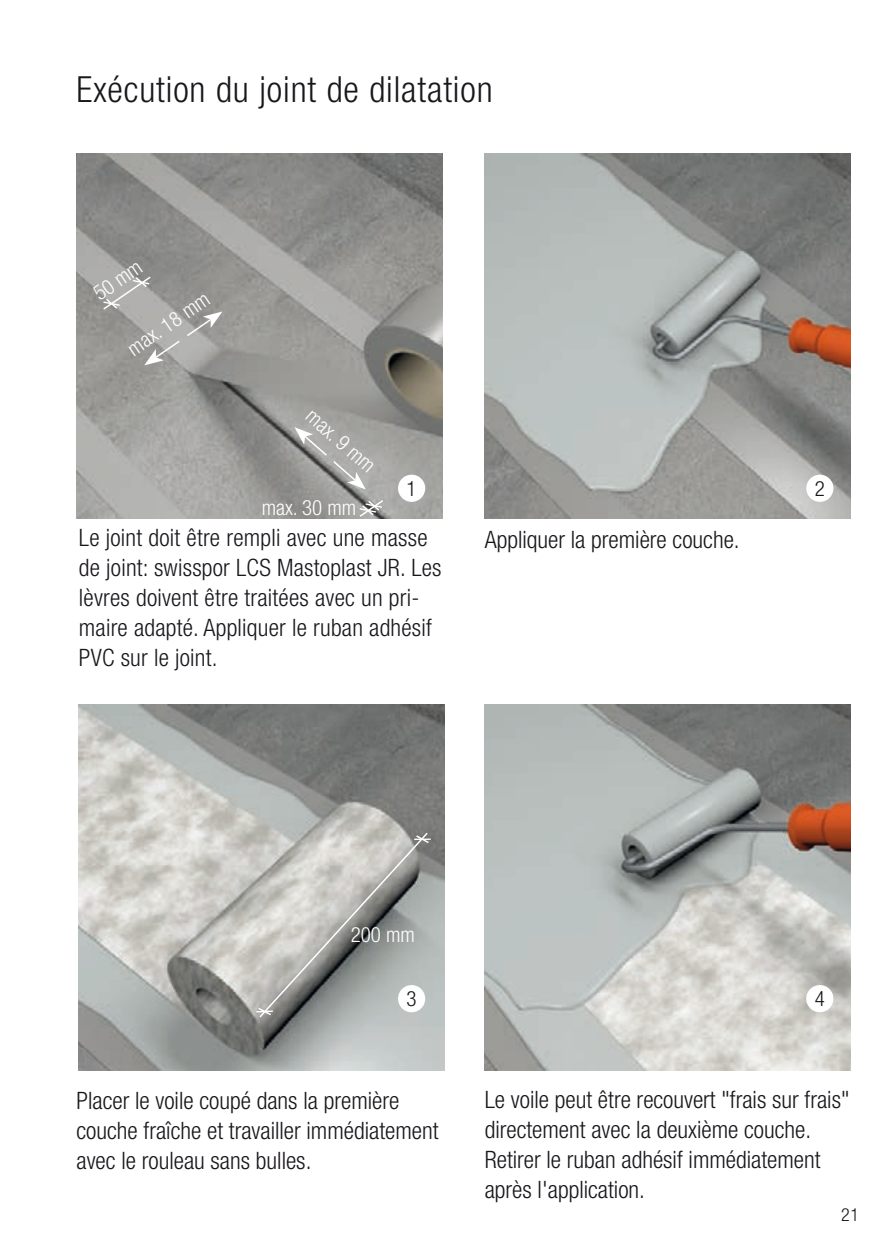
<style>
.page{position:relative;width:893px;height:1259px;background:#fff}
.page>*{position:absolute;margin:0;border:0;box-sizing:border-box;transform-origin:0 0}
.t1{font:300 condensed 36px "Helvetica Neue LT Std";letter-spacing:.025em;color:#1a171c}
.t2{font:300 condensed 24px/30px "Helvetica Neue LT Std";color:#1a171c}
.t3{font:300 condensed 21px "Helvetica Neue LT Std";color:#fff}
.t4{font:300 condensed 21px "Helvetica Neue LT Std";color:#1a171c}
.t5{font:300 condensed 18px "Helvetica Neue LT Std";color:#1a171c}
</style>
<div class="page">
<img style="left:77px;top:153px;width:365px;height:366px">
<img style="left:485px;top:153px;width:365px;height:366px">
<img style="left:79px;top:704px;width:366px;height:366px">
<img style="left:485px;top:704px;width:365px;height:366px">
<div style="left:398px;top:475px;width:27px;height:27px;background:#fff;border-radius:50%"></div>
<div style="left:806px;top:475px;width:27px;height:27px;background:#fff;border-radius:50%"></div>
<div style="left:806px;top:985px;width:27px;height:27px;background:#fff;border-radius:50%"></div>
<svg style="left:102px;top:275px;width:120px;height:90px"></svg>
<svg style="left:294px;top:427px;width:72px;height:62px"></svg>
<svg style="left:358px;top:498px;width:27px;height:20px"></svg>
<svg style="left:256px;top:831px;width:175px;height:188px"></svg>
<h1 class="t1" style="left:77px;top:69px;width:418px">Exécution du joint de dilatation</h1>
<p class="t3" style="left:89px;top:285px;width:55px;rotate:-34deg">50 mm</p>
<p class="t3" style="left:123px;top:340px;width:96px;rotate:-34deg">max. 18 mm</p>
<p class="t3" style="left:317px;top:404px;width:86px;rotate:41deg">max. 9 mm</p>
<p class="t3" style="left:262px;top:495px;width:96px">max. 30 mm</p>
<p class="t4" style="left:407px;top:476px;width:12px">1</p>
<p class="t4" style="left:815px;top:476px;width:12px">2</p>
<p class="t2" style="left:79px;top:522px;width:364px">Le joint doit être rempli avec une masse de joint: swisspor LCS Mastoplast JR. Les lèvres doivent être traitées avec un pri&shy;maire adapté. Appliquer le ruban adhésif PVC sur le joint.</p>
<p class="t2" style="left:485px;top:524px;width:256px">Appliquer la première couche.</p>
<p class="t3" style="left:351px;top:922px;width:66px">200 mm</p>
<p class="t4" style="left:407px;top:986px;width:12px">3</p>
<p class="t4" style="left:815px;top:986px;width:12px">4</p>
<p class="t2" style="left:77px;top:1085px;width:364px">Placer le voile coupé dans la première couche fraîche et travailler immédiatement avec le rouleau sans bulles.</p>
<p class="t2" style="left:485px;top:1084px;width:366px">Le voile peut être recouvert "frais sur frais" directement avec la deuxième couche.<br>Retirer le ruban adhésif immédiatement après l'application.</p>
<p class="t5" style="left:841px;top:1204px;width:19px">21</p>
</div>
